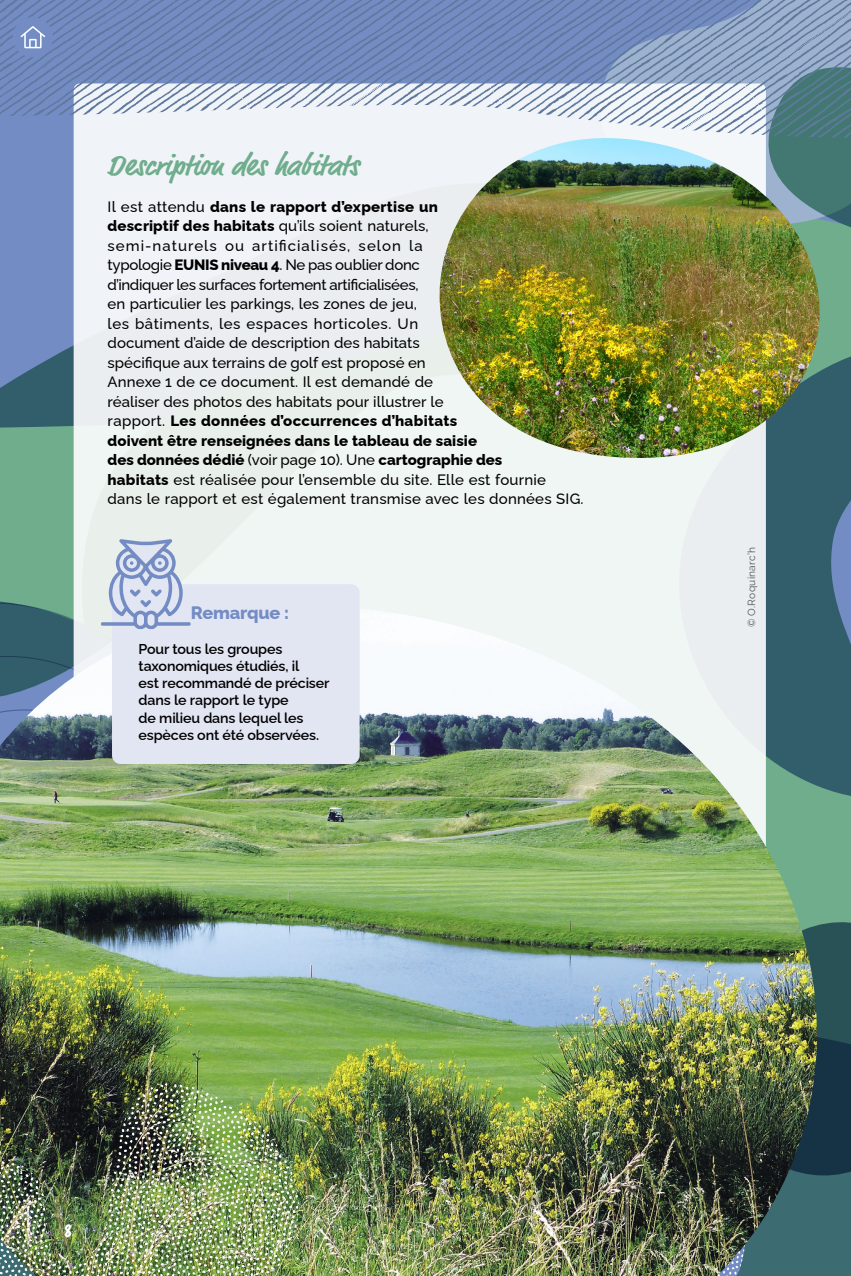
<style>
.page{position:relative;width:851px;height:1276px;background:#fff}
.page>*{position:absolute;margin:0;border:0;box-sizing:border-box;transform-origin:0 0}
.t1{font:700 30px "Market Pro";letter-spacing:.01em;color:#6fad8d}
.t2{font:800 18px "Raleway";letter-spacing:-.01em;color:#738cc4}
.t3{font:100 15.6px "Marker Felt";color:#fff}
.t4{font:500 15px/19.5px "Raleway";letter-spacing:.005em;color:#000}
.t5{font:600 14.25px/17.1px "Raleway";letter-spacing:-.01em;color:#000}
.t6{font:10.2px "Raleway";letter-spacing:.03em;color:#555}
.s1{font-weight:800}
</style>
<div class="page">
<svg style="left:818px;top:911px;width:32px;height:107px;background:#305c5c"></svg>
<svg style="left:765px;top:386px;width:85px;height:415px;background:#386374"></svg>
<svg style="left:0;top:149px;width:74px;height:443px;background:#6892a3"></svg>
<div style="left:74px;top:83px;width:691px;height:1120px;background:#f0f3f3;border-radius:6px"></div>
<svg style="left:0;top:0;width:850px;height:149px"></svg>
<svg style="left:754px;top:57px;width:96px;height:329px;background:#63908f"></svg>
<svg style="left:818px;top:1018px;width:32px;height:258px;background:#264b57"></svg>
<img style="left:0;top:606px;width:818px;height:670px">
<img style="left:438px;top:138px;width:383px;height:320px">
<div style="left:112px;top:584px;width:247px;height:180px;background:#e2e5f2;border-radius:9px"></div>
<svg style="left:101px;top:539px;width:90px;height:90px"></svg>
<img style="left:0;top:1083px;width:318px;height:193px">
<svg style="left:13px;top:17px;width:40px;height:40px;background:#7e95c7"></svg>
<h1 class="t1" style="left:108px;top:144px;width:253px">Description des habitats</h1>
<p class="t4" style="left:108px;top:195px;width:477px">Il est attendu <span class="s1">dans le rapport d’expertise un<br>descriptif des habitats</span> qu’ils soient naturels,<br>semi-naturels ou artificialisés, selon la<br>typologie <span class="s1">EUNIS niveau 4</span>. Ne pas oublier donc<br>d’indiquer les surfaces fortement artificialisées,<br>en particulier les parkings, les zones de jeu,<br>les bâtiments, les espaces horticoles. Un<br>document d’aide de description des habitats<br>spécifique aux terrains de golf est proposé en<br>Annexe 1 de ce document. Il est demandé de<br>réaliser des photos des habitats pour illustrer le<br>rapport. <span class="s1">Les données d’occurrences d’habitats<br>doivent être renseignées dans le tableau de saisie<br>des données dédié</span> (voir page 10). Une <span class="s1">cartographie des<br>habitats</span> est réalisée pour l’ensemble du site. Elle est fournie dans le rapport et est également transmise avec les données SIG.</p>
<p class="t2" style="left:191px;top:598px;width:100px">Remarque :</p>
<p class="t5" style="left:139px;top:639px;width:192px">Pour tous les groupes taxonomiques étudiés, il<br>est recommandé de préciser dans le rapport le type<br>de milieu dans lequel les espèces ont été observées.</p>
<p class="t6" style="left:745px;top:627px;width:82px;rotate:-90deg">© O.Roquinarc’h</p>
<p class="t3" style="left:64px;top:1219px;width:10px">8</p>
</div>
